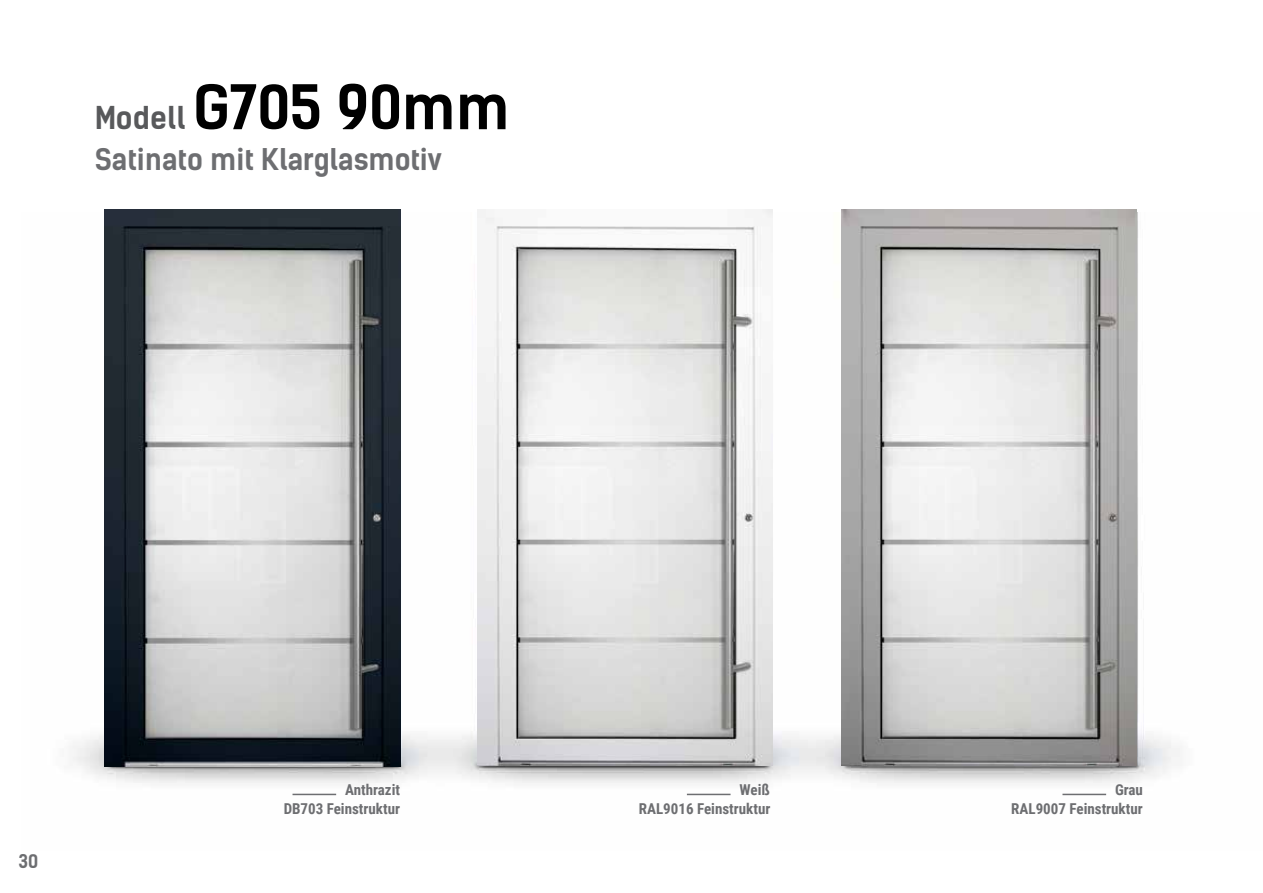
<style>
.page{position:relative;width:1263px;height:893px;background:#fff}
.page>*{position:absolute;margin:0;border:0;box-sizing:border-box;transform-origin:0 0}
.t1{font:700 58.5px "Kelson Sans";color:#000}
.t2{font:700 28.5px "Kelson Sans";color:#6d6e71}
.t3{font:700 18px "Kelson Sans";color:#6d6e71}
.t4{font:700 15px "Roboto Condensed";color:#6d6e71}
.s1{font-size:30px;color:#58595b}
</style>
<div class="page">
<img style="left:72px;top:212px;width:1108px;height:584px">
<img style="left:105px;top:209px;width:295px;height:557px">
<img style="left:477px;top:209px;width:295px;height:556px">
<img style="left:841px;top:209px;width:296px;height:556px">
<hr style="left:292px;top:794px;width:44px;height:1px;background:#6d6e71">
<hr style="left:687px;top:794px;width:43px;height:1px;background:#6d6e71">
<hr style="left:1062px;top:794px;width:44px;height:1px;background:#6d6e71">
<h1 class="t1" style="left:95px;top:72px;width:417px"><span class="s1">Modell</span> G705 90mm</h1>
<h2 class="t2" style="left:95px;top:142px;width:349px">Satinato mit Klarglasmotiv</h2>
<p class="t3" style="left:19px;top:850px;width:21px">30</p>
<p class="t4" style="left:345px;top:779px;width:56px">Anthrazit</p>
<p class="t4" style="left:739px;top:779px;width:32px">Weiß</p>
<p class="t4" style="left:1115px;top:779px;width:29px">Grau</p>
<p class="t4" style="left:284px;top:798px;width:118px">DB703 Feinstruktur</p>
<p class="t4" style="left:639px;top:798px;width:133px">RAL9016 Feinstruktur</p>
<p class="t4" style="left:1011px;top:798px;width:133px">RAL9007 Feinstruktur</p>
</div>
